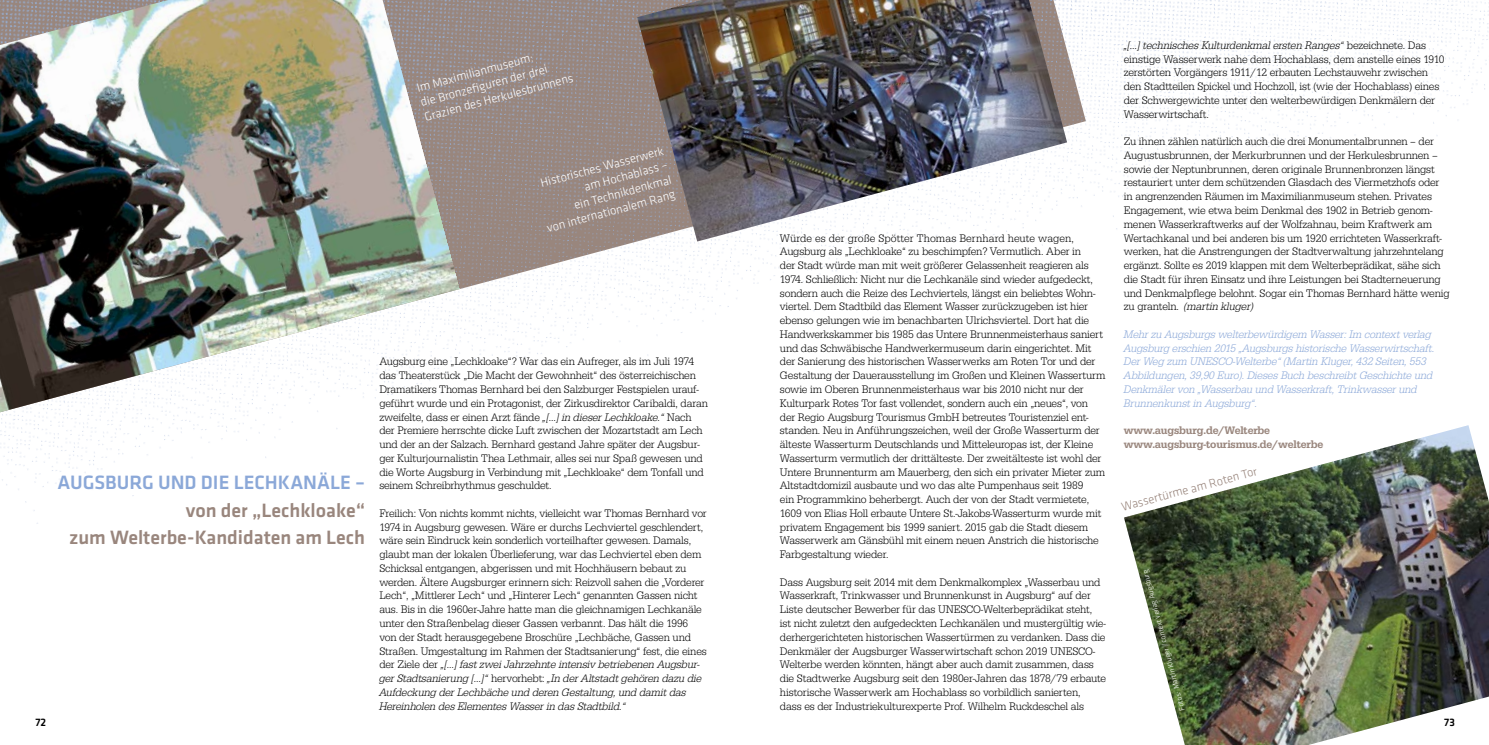
<style>
.page{position:relative;width:1489px;height:745px;background:#fff}
.page>*{position:absolute;margin:0;border:0;box-sizing:border-box;transform-origin:0 0}
.t1{font:500 20px/27.5px "Klavika Basic";color:#99867d;text-align:right}
.t2{font:500 20px "Klavika Basic";color:#8ba8d8}
.t3{font:300 12.5px/15px "Klavika Basic";color:#fff}
.t4{font:300 12.5px "Klavika Basic";color:#99867d}
.Fliesstext{font:300 condensed 11.25px/13.8px "Egyptienne Std";letter-spacing:-.01em;color:#000}
.Fliesstext-2{font:italic 300 condensed 11.25px/13.8px "Egyptienne Std";letter-spacing:-.015em;color:#8ba8d8}
.Fliesstext-3{font:500 condensed 11.25px "Egyptienne Std";letter-spacing:-.01em;color:#99867d}
.t5{font:500 11.25px "Klavika Basic";color:#000}
.t6{font:300 7.5px "Klavika Basic";color:#fff}
.s1{font-style:italic}
</style>
<div class="page">
<img style="left:0;top:0;width:1488px;height:524px">
<img style="left:460px;top:0;width:625px;height:412px">
<img style="left:0;top:0;width:460px;height:412px">
<img style="left:637px;top:0;width:430px;height:241px">
<img style="left:1123px;top:425px;width:365px;height:319px">
<p class="t3" style="left:415px;top:80px;width:155px;rotate:-15deg">Im Maximilianmuseum:<br>die Bronzefi guren der drei<br>Grazien des Herkulesbrunnens</p>
<p class="t3" style="left:538px;top:176px;width:128px;rotate:-15deg">Historisches Wasserwerk</p>
<p class="t3" style="left:537px;top:191px;width:134px;text-align:right;rotate:-15deg">am Hochablass –<br>ein Technikdenkmal<br>von internationalem Rang</p>
<p class="t2" style="left:57px;top:469px;width:309px">AUGSBURG UND DIE LECHKANÄLE –</p>
<p class="t1" style="left:69px;top:495px;width:297px">von der „Lechkloake“<br>zum Welterbe-Kandidaten am Lech</p>
<p class="Fliesstext" style="left:379px;top:354px;width:330px">Augsburg eine „Lechkloake“? War das ein Aufreger, als im Juli 1974 das Theaterstück „Die Macht der Gewohnheit“ des österreichischen Dramatikers Thomas Bernhard bei den Salzburger Festspielen urauf&shy;geführt wurde und ein Protagonist, der Zirkusdirektor Caribaldi, daran zweifelte, dass er einen Arzt fände <span class="s1">„[…] in dieser Lechkloake.“</span> Nach der Premiere herrschte dicke Luft zwischen der Mozartstadt am Lech und der an der Salzach. Bernhard gestand Jahre später der Augsbur&shy;ger Kulturjournalistin Thea Lethmair, alles sei nur Spaß gewesen und die Worte Augsburg in Verbindung mit „Lechkloake“ dem Tonfall und seinem Schreibrhythmus geschuldet.</p>
<p class="Fliesstext" style="left:379px;top:505px;width:329px">Freilich: Von nichts kommt nichts, vielleicht war Thomas Bernhard vor 1974 in Augsburg gewesen. Wäre er durchs Lechviertel geschlendert, wäre sein Eindruck kein sonderlich vorteilhafter gewesen. Damals, glaubt man der lokalen Überlieferung, war das Lechviertel eben dem Schicksal entgangen, abgerissen und mit Hochhäusern bebaut zu werden. Ältere Augsburger erinnern sich: Reizvoll sahen die „Vorderer Lech“, „Mittlerer Lech“ und „Hinterer Lech“ genannten Gassen nicht aus. Bis in die 1960er-Jahre hatte man die gleichnamigen Lechkanäle unter den Straßenbelag dieser Gassen verbannt. Das hält die 1996 von der Stadt herausgegebene Broschüre „Lechbäche, Gassen und Straßen. Umgestaltung im Rahmen der Stadtsanierung“ fest, die eines der Ziele der <span class="s1">„[…] fast zwei Jahrzehnte intensiv betriebenen Augsbur&shy;ger Stadtsanierung […]“</span> hervorhebt: <span class="s1">„In der Altstadt gehören dazu die Aufdeckung der Lechbäche und deren Gestaltung, und damit das Hereinholen des Elementes Wasser in das Stadtbild.“</span></p>
<p class="Fliesstext" style="left:780px;top:230px;width:327px">Würde es der große Spötter Thomas Bernhard heute wagen, Augsburg als „Lechkloake“ zu beschimpfen? Vermutlich. Aber in<br>der Stadt würde man mit weit größerer Gelassenheit reagieren als 1974. Schließlich: Nicht nur die Lechkanäle sind wieder aufgedeckt, sondern auch die Reize des Lechviertels, längst ein beliebtes Wohn&shy;viertel. Dem Stadtbild das Element Wasser zurückzugeben ist hier ebenso gelungen wie im benachbarten Ulrichsviertel. Dort hat die Handwerkskammer bis 1985 das Untere Brunnenmeisterhaus saniert und das Schwäbische Handwerkermuseum darin eingerichtet. Mit der Sanierung des historischen Wasserwerks am Roten Tor und der Gestaltung der Dauerausstellung im Großen und Kleinen Wasserturm sowie im Oberen Brunnenmeisterhaus war bis 2010 nicht nur der Kulturpark Rotes Tor fast vollendet, sondern auch ein „neues“, von der Regio Augsburg Tourismus GmbH betreutes Touristenziel ent&shy;standen. Neu in Anführungszeichen, weil der Große Wasserturm der älteste Wasserturm Deutschlands und Mitteleuropas ist, der Kleine Wasserturm vermutlich der drittälteste. Der zweitälteste ist wohl der Untere Brunnenturm am Mauerberg, den sich ein privater Mieter zum Altstadtdomizil ausbaute und wo das alte Pumpenhaus seit 1989<br>ein Programmkino beherbergt. Auch der von der Stadt vermietete, 1609 von Elias Holl erbaute Untere St.-Jakobs-Wasserturm wurde mit privatem Engagement bis 1999 saniert. 2015 gab die Stadt diesem Wasserwerk am Gänsbühl mit einem neuen Anstrich die historische Farbgestaltung wieder.</p>
<p class="Fliesstext" style="left:780px;top:574px;width:328px">Dass Augsburg seit 2014 mit dem Denkmalkomplex „Wasserbau und Wasserkraft, Trinkwasser und Brunnenkunst in Augsburg“ auf der Liste deutscher Bewerber für das UNESCO-Welterbeprädikat steht, ist nicht zuletzt den aufgedeckten Lechkanälen und mustergültig wie&shy;derhergerichteten historischen Wassertürmen zu verdanken. Dass die Denkmäler der Augsburger Wasserwirtschaft schon 2019 UNESCO-Welterbe werden könnten, hängt aber auch damit zusammen, dass die Stadtwerke Augsburg seit den 1980er-Jahren das 1878/79 erbaute historische Wasserwerk am Hochablass so vorbildlich sanierten,<br>dass es der Industriekulturexperte Prof. Wilhelm Ruckdeschel als</p>
<p class="Fliesstext" style="left:1123px;top:38px;width:322px"><span class="s1">„[…] technisches Kulturdenkmal ersten Ranges“</span> bezeichnete. Das einstige Wasserwerk nahe dem Hochablass, dem anstelle eines 1910 zerstörten Vorgängers 1911/12 erbauten Lechstauwehr zwischen den Stadtteilen Spickel und Hochzoll, ist (wie der Hochablass) eines der Schwergewichte unter den welterbewürdigen Denkmälern der Wasserwirtschaft.</p>
<p class="Fliesstext" style="left:1123px;top:134px;width:327px">Zu ihnen zählen natürlich auch die drei Monumentalbrunnen – der Augustusbrunnen, der Merkurbrunnen und der Herkulesbrunnen – sowie der Neptunbrunnen, deren originale Brunnenbronzen längst restauriert unter dem schützenden Glasdach des Viermetzhofs oder in angrenzenden Räumen im Maximilianmuseum stehen. Privates Engagement, wie etwa beim Denkmal des 1902 in Betrieb genom&shy;menen Wasserkraftwerks auf der Wolfzahnau, beim Kraftwerk am Wertachkanal und bei anderen bis um 1920 errichteten Wasserkraft&shy;werken, hat die Anstrengungen der Stadtverwaltung jahrzehntelang ergänzt. Sollte es 2019 klappen mit dem Welterbeprädikat, sähe sich die Stadt für ihren Einsatz und ihre Leistungen bei Stadterneuerung und Denkmalpflege belohnt. Sogar ein Thomas Bernhard hätte wenig zu granteln. <span class="s1">(martin kluger)</span></p>
<p class="Fliesstext-2" style="left:1123px;top:327px;width:312px">Mehr zu Augsburgs welterbewürdigem Wasser: Im context verlag Augsburg erschien 2015 „Augsburgs historische Wasserwirtschaft.<br>Der Weg zum UNESCO-Welterbe“ (Martin Kluger, 432 Seiten, 553<br>Abbildungen, 39,90 Euro). Dieses Buch beschreibt Geschichte und Denkmäler von „Wasserbau und Wasserkraft, Trinkwasser und Brunnenkunst in Augsburg“.</p>
<p class="Fliesstext-3" style="left:1123px;top:423px;width:148px">www.augsburg.de/Welterbe</p>
<p class="Fliesstext-3" style="left:1123px;top:437px;width:201px">www.augsburg-tourismus.de/welterbe</p>
<p class="t4" style="left:1119px;top:499px;width:141px;rotate:-15deg">Wassertürme am Roten Tor</p>
<p class="t6" style="left:1177px;top:711px;width:147px;rotate:-105deg">Fotos: Martin Kluger / context verlag Augsburg</p>
<p class="t5" style="left:35px;top:714px;width:12px">72</p>
<p class="t5" style="left:1443px;top:714px;width:12px">73</p>
</div>
